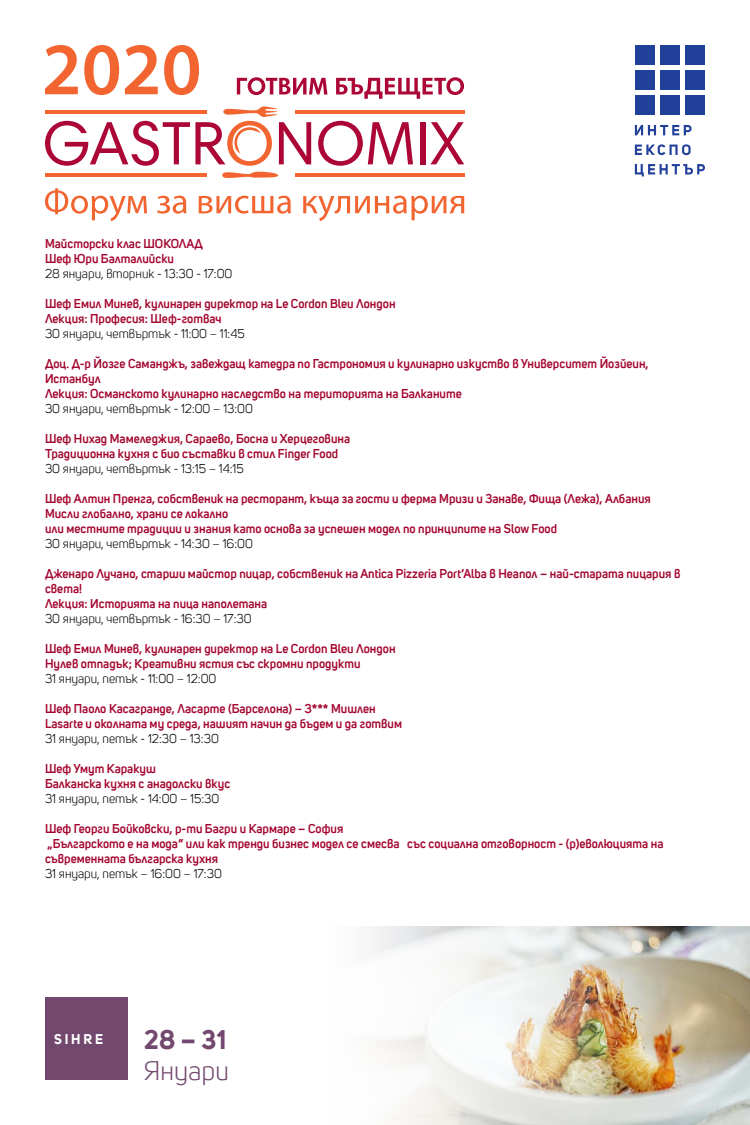
<style>
.page{position:relative;width:750px;height:1125px;background:#fff}
.page>*{position:absolute;margin:0;border:0;box-sizing:border-box;transform-origin:0 0}
.t1{font:26.25px "Uni Sans";letter-spacing:.005em;color:#72486e}
.t2{font:700 26.25px "Uni Sans";color:#72486e}
.t3{font:700 13.75px "Uni Sans";letter-spacing:.2em;color:#fff}
.t4{font:600 12.5px/15px "Uni Sans";color:#a3052e}
.t5{font:12.5px "Uni Sans";color:#000}
</style>
<div class="page">
<img style="left:372px;top:927px;width:378px;height:198px">
<svg style="left:635px;top:125px;width:57px;height:10px"></svg>
<svg style="left:635px;top:144px;width:56px;height:11px"></svg>
<svg style="left:635px;top:164px;width:70px;height:12px"></svg>
<div style="left:635px;top:95px;width:20px;height:20px;background:#21409a"></div>
<div style="left:660px;top:95px;width:20px;height:20px;background:#21409a"></div>
<div style="left:685px;top:95px;width:20px;height:20px;background:#21409a"></div>
<div style="left:635px;top:70px;width:20px;height:20px;background:#21409a"></div>
<div style="left:660px;top:70px;width:20px;height:20px;background:#21409a"></div>
<div style="left:685px;top:70px;width:20px;height:20px;background:#21409a"></div>
<div style="left:635px;top:45px;width:20px;height:20px;background:#21409a"></div>
<div style="left:660px;top:45px;width:20px;height:20px;background:#21409a"></div>
<div style="left:685px;top:45px;width:20px;height:20px;background:#21409a"></div>
<div style="left:45px;top:997px;width:82px;height:83px;background:#72486e"></div>
<svg style="left:237px;top:77px;width:90px;height:18px"></svg>
<svg style="left:336px;top:77px;width:128px;height:22px"></svg>
<svg style="left:318px;top:121px;width:95px;height:45px"></svg>
<div style="left:420px;top:122px;width:5px;height:42px;background:#ab0635"></div>
<svg style="left:430px;top:122px;width:34px;height:42px"></svg>
<svg style="left:45px;top:106px;width:266px;height:60px"></svg>
<svg style="left:222px;top:172px;width:56px;height:6px"></svg>
<hr style="left:45px;top:110px;width:161px;height:4px;background:#f26531">
<hr style="left:45px;top:173px;width:161px;height:4px;background:#f26531">
<hr style="left:295px;top:110px;width:170px;height:4px;background:#f26531">
<hr style="left:295px;top:173px;width:170px;height:4px;background:#f26531">
<svg style="left:45px;top:45px;width:33px;height:49px"></svg>
<svg style="left:84px;top:45px;width:35px;height:50px"></svg>
<svg style="left:125px;top:45px;width:33px;height:49px"></svg>
<svg style="left:164px;top:45px;width:35px;height:50px"></svg>
<svg style="left:45px;top:188px;width:419px;height:33px"></svg>
<p class="t4" style="left:45px;top:237px;width:159px">Майсторски клас ШОКОЛАД<br>Шеф Юри Балталийски</p>
<p class="t5" style="left:45px;top:267px;width:189px">28 януари, вторник - 13:30 - 17:00</p>
<p class="t4" style="left:45px;top:297px;width:352px">Шеф Емил Минев, кулинарен директор на Le Cordon Bleu Лондон<br>Лекция: Професия: Шеф-готвач</p>
<p class="t5" style="left:45px;top:327px;width:201px">30 януари, четвъртък - 11:00 – 11:45</p>
<p class="t4" style="left:45px;top:357px;width:605px">Доц. Д-р Йозге Саманджъ, завеждащ катедра по Гастрономия и кулинарно изкуство в Университет Йозйеин,<br>Истанбул<br>Лекция: Османското кулинарно наследство на територията на Балканите</p>
<p class="t5" style="left:45px;top:402px;width:209px">30 януари, четвъртък - 12:00 – 13:00</p>
<p class="t4" style="left:45px;top:432px;width:307px">Шеф Нихад Мамеледжия, Сараево, Босна и Херцеговина<br>Традиционна кухня с био съставки в стил Finger Food</p>
<p class="t5" style="left:45px;top:462px;width:200px">30 януари, четвъртък - 13:15 – 14:15</p>
<p class="t4" style="left:45px;top:492px;width:607px">Шеф Алтин Пренга, собственик на ресторант, къща за гости и ферма Мризи и Занаве, Фища (Лежа), Албания<br>Мисли глобално, храни се локално<br>или местните традиции и знания като основа за успешен модел по принципите на Slow Food</p>
<p class="t5" style="left:45px;top:537px;width:209px">30 януари, четвъртък - 14:30 – 16:00</p>
<p class="t4" style="left:45px;top:567px;width:637px">Дженаро Лучано, старши майстор пицар, собственик на Antica Pizzeria Port’Alba в Неапол – най-старата пицария в света!<br>Лекция: Историята на пица наполетана</p>
<p class="t5" style="left:45px;top:612px;width:208px">30 януари, четвъртък - 16:30 – 17:30</p>
<p class="t4" style="left:45px;top:642px;width:352px">Шеф Емил Минев, кулинарен директор на Le Cordon Bleu Лондон<br>Нулев отпадък; Креативни ястия със скромни продукти</p>
<p class="t5" style="left:45px;top:672px;width:173px">31 януари, петък - 11:00 – 12:00</p>
<p class="t4" style="left:45px;top:702px;width:359px">Шеф Паоло Касагранде, Ласарте (Барселона) – 3*** Мишлен<br>Lasarte и околната му среда, нашият начин да бъдем и да готвим</p>
<p class="t5" style="left:45px;top:732px;width:175px">31 януари, петък - 12:30 – 13:30</p>
<p class="t4" style="left:45px;top:762px;width:187px">Шеф Умут Каракуш<br>Балканска кухня с анадолски вкус</p>
<p class="t5" style="left:45px;top:792px;width:176px">31 януари, петък - 14:00 – 15:30</p>
<p class="t4" style="left:45px;top:822px;width:620px">Шеф Георги Бойковски, р-ти Багри и Кармаре – София<br>„Българското е на мода“ или как тренди бизнес модел се смесва със социална отговорност - (р)еволюцията на съвременната българска кухня</p>
<p class="t5" style="left:45px;top:867px;width:178px">31 януари, петък – 16:00 – 17:30</p>
<p class="t3" style="left:54px;top:1031px;width:50px">SIHRE</p>
<h1 class="t2" style="left:144px;top:1023px;width:83px">28 – 31</h1>
<h1 class="t1" style="left:144px;top:1056px;width:86px">Януари</h1>
</div>
